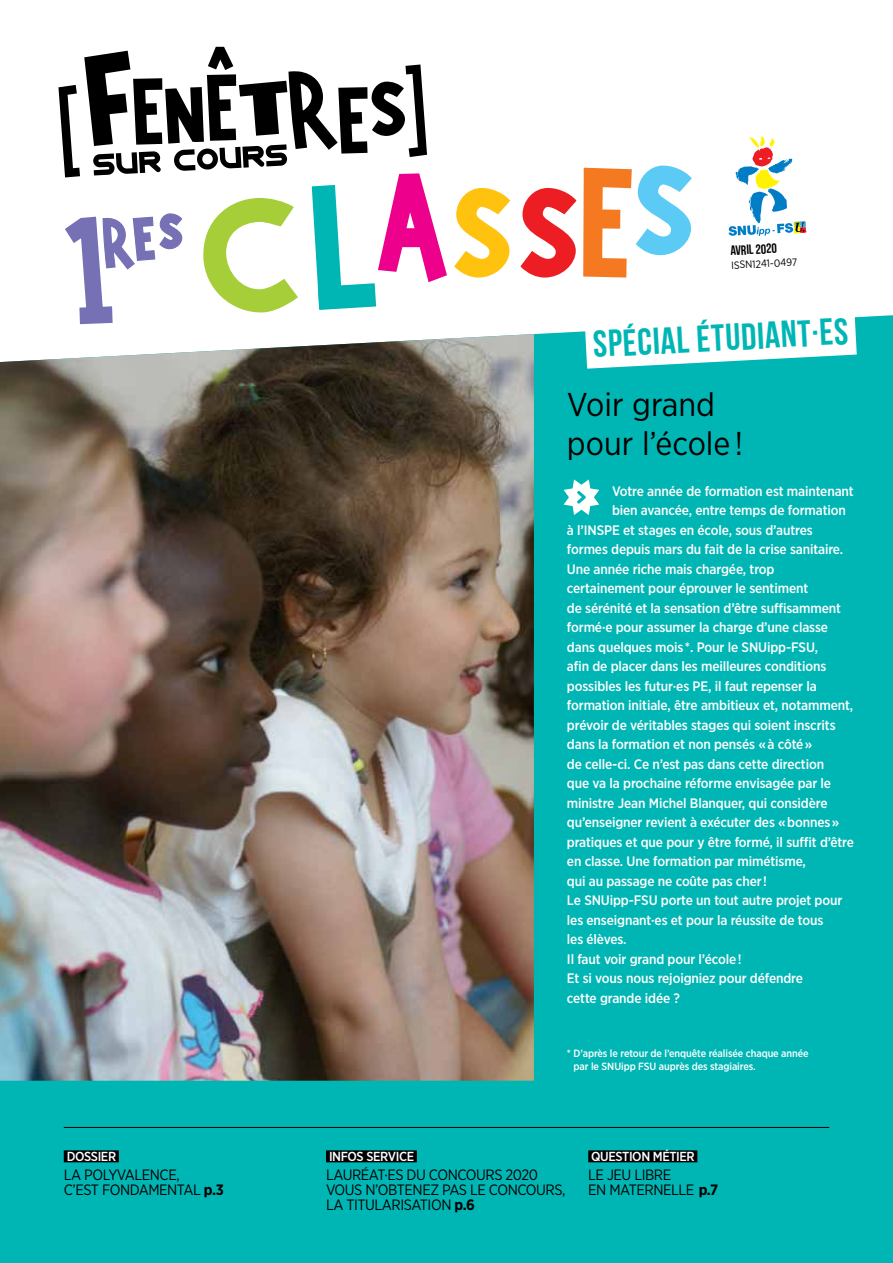
<style>
.page{position:relative;width:893px;height:1263px;background:#fff}
.page>*{position:absolute;margin:0;border:0;box-sizing:border-box;transform-origin:0 0}
.t1{font:37.5px "Bebas Neue";color:#00b6b5}
.t2{font:33px/39px "Gotham Narrow";color:#000}
.t3{font:15px/15px "Gotham Narrow";letter-spacing:-.03em;color:#000}
.t4{font:500 13.65px "Gotham Narrow";letter-spacing:-.01em;color:#fff}
.t5{font:13.5px "Bebas Neue";color:#000}
.t6{font:500 13.2px "Gotham Narrow";letter-spacing:-.03em;color:#fff}
.t7{font:500 10.5px/13.5px "Gotham Narrow";letter-spacing:-.01em;color:#fff}
.t8{font:10.5px "Gotham Narrow";color:#000}
.s1{font-weight:700}
</style>
<div class="page">
<div style="left:0;top:315px;width:893px;height:948px;background:#00b6b5"></div>
<hr style="left:64px;top:1127px;width:765px;height:1px;background:#000">
<svg style="left:454px;top:188px;width:56px;height:90px"></svg>
<svg style="left:583px;top:166px;width:109px;height:112px"></svg>
<svg style="left:520px;top:188px;width:56px;height:90px"></svg>
<svg style="left:58px;top:47px;width:389px;height:279px"></svg>
<svg style="left:585px;top:315px;width:272px;height:54px"></svg>
<svg style="left:729px;top:136px;width:77px;height:100px"></svg>
<svg style="left:564px;top:479px;width:35px;height:36px"></svg>
<div style="left:64px;top:1150px;width:55px;height:12px;background:#000"></div>
<div style="left:326px;top:1150px;width:91px;height:12px;background:#000"></div>
<div style="left:588px;top:1150px;width:109px;height:12px;background:#000"></div>
<img style="left:0;top:334px;width:534px;height:747px">
<p class="t6" style="left:67px;top:1148px;width:51px">DOSSIER</p>
<p class="t3" style="left:64px;top:1167px;width:162px">LA POLYVALENCE,<br>C’EST FONDAMENTAL <span class="s1">p.3</span></p>
<p class="t5" style="left:730px;top:243px;width:48px;rotate:-3deg">AVRIL 2020</p>
<p class="t8" style="left:731px;top:259px;width:68px;rotate:-3deg">ISSN1241-0497</p>
<h1 class="t1" style="left:592px;top:324px;width:257px;rotate:-3deg">SPÉCIAL ÉTUDIANT·ES</h1>
<h2 class="t2" style="left:567px;top:384px;width:177px">Voir grand pour l’école !</h2>
<p class="t4" style="left:612px;top:482px;width:243px">Votre année de formation est maintenant</p>
<p class="t4" style="left:612px;top:502px;width:235px">bien avancée, entre temps de formation</p>
<p class="t4" style="left:567px;top:521px;width:247px">à l’INSPE et stages en école, sous d’autres</p>
<p class="t4" style="left:567px;top:541px;width:278px">formes depuis mars du fait de la crise sanitaire.</p>
<p class="t4" style="left:567px;top:560px;width:209px">Une année riche mais chargée, trop</p>
<p class="t4" style="left:567px;top:580px;width:243px">certainement pour éprouver le sentiment</p>
<p class="t4" style="left:567px;top:599px;width:275px">de sérénité et la sensation d’être suffisamment</p>
<p class="t4" style="left:567px;top:619px;width:263px">formé·e pour assumer la charge d’une classe</p>
<p class="t4" style="left:567px;top:638px;width:253px">dans quelques mois *. Pour le SNUipp-FSU,</p>
<p class="t4" style="left:567px;top:658px;width:261px">afin de placer dans les meilleures conditions</p>
<p class="t4" style="left:567px;top:677px;width:251px">possibles les futur·es PE, il faut repenser la</p>
<p class="t4" style="left:567px;top:697px;width:288px">formation initiale, être ambitieux et, notamment,</p>
<p class="t4" style="left:567px;top:716px;width:270px">prévoir de véritables stages qui soient inscrits</p>
<p class="t4" style="left:567px;top:736px;width:247px">dans la formation et non pensés « à côté »</p>
<p class="t4" style="left:567px;top:755px;width:259px">de celle-ci. Ce n’est pas dans cette direction</p>
<p class="t4" style="left:567px;top:775px;width:266px">que va la prochaine réforme envisagée par le</p>
<p class="t4" style="left:567px;top:794px;width:262px">ministre Jean Michel Blanquer, qui considère</p>
<p class="t4" style="left:567px;top:814px;width:274px">qu’enseigner revient à exécuter des « bonnes »</p>
<p class="t4" style="left:567px;top:833px;width:289px">pratiques et que pour y être formé, il suffit d’être</p>
<p class="t4" style="left:567px;top:853px;width:240px">en classe. Une formation par mimétisme,</p>
<p class="t4" style="left:567px;top:872px;width:202px">qui au passage ne coûte pas cher !</p>
<p class="t4" style="left:567px;top:892px;width:277px">Le SNUipp-FSU porte un tout autre projet pour</p>
<p class="t4" style="left:567px;top:911px;width:258px">les enseignant·es et pour la réussite de tous</p>
<p class="t4" style="left:567px;top:931px;width:61px">les élèves.</p>
<p class="t4" style="left:567px;top:950px;width:176px">Il faut voir grand pour l’école !</p>
<p class="t4" style="left:567px;top:970px;width:237px">Et si vous nous rejoigniez pour défendre</p>
<p class="t4" style="left:567px;top:989px;width:115px">cette grande idée ?</p>
<p class="t7" style="left:574px;top:1046px;width:237px;text-indent:-7px">* D’après le retour de l’enquête réalisée chaque année par le SNUipp FSU auprès des stagiaires.</p>
<p class="t6" style="left:329px;top:1148px;width:87px">INFOS SERVICE</p>
<p class="t3" style="left:326px;top:1167px;width:241px">LAURÉAT·ES DU CONCOURS 2020<br>VOUS N’OBTENEZ PAS LE CONCOURS,<br>LA TITULARISATION <span class="s1">p.6</span></p>
<p class="t6" style="left:591px;top:1148px;width:105px">QUESTION MÉTIER</p>
<p class="t3" style="left:588px;top:1167px;width:132px">LE JEU LIBRE<br>EN MATERNELLE <span class="s1">p.7</span></p>
</div>
